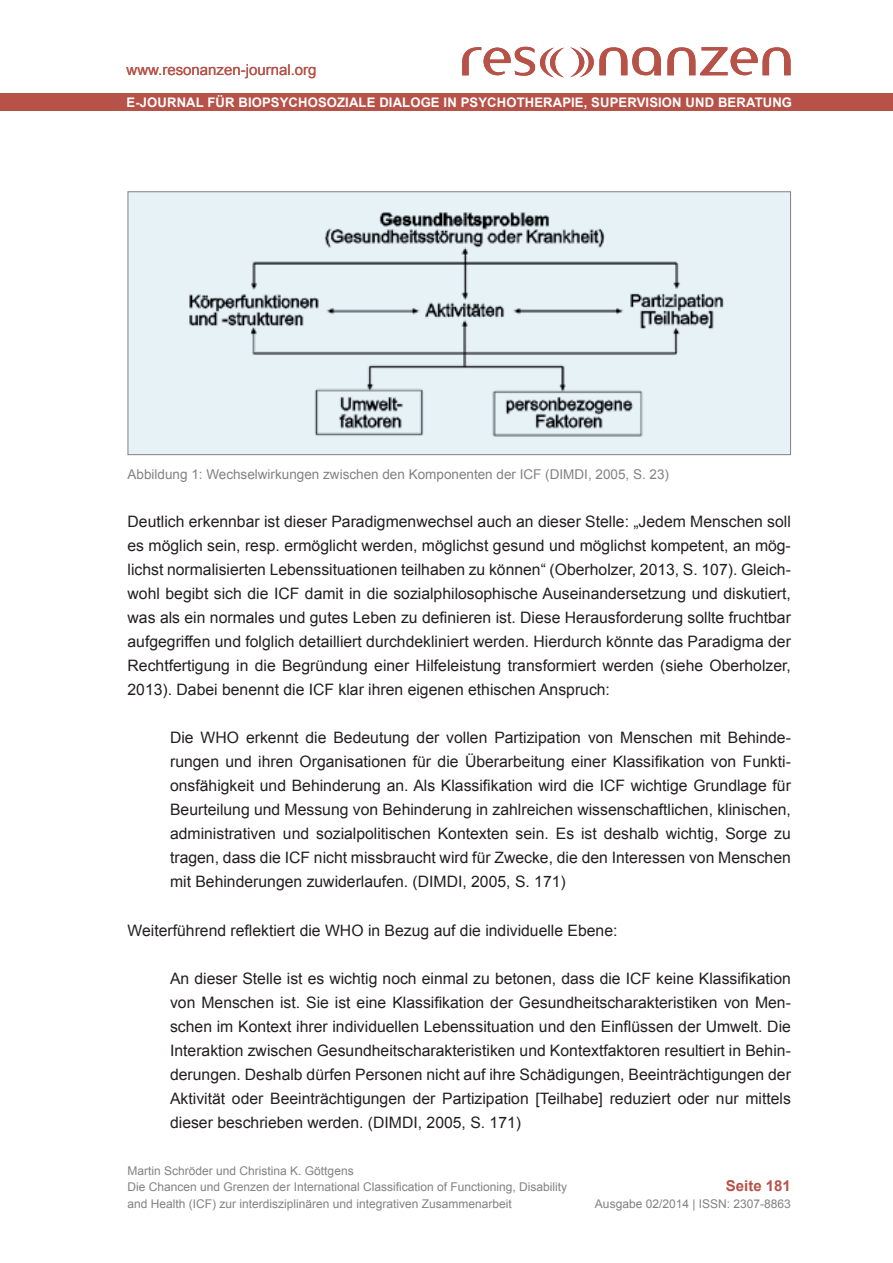
<style>
.page{position:relative;width:893px;height:1263px;background:#fff}
.page>*{position:absolute;margin:0;border:0;box-sizing:border-box;transform-origin:0 0}
.t1{font:15.75px/24px "Arial";color:#231f20;text-align:justify}
.t2{font:15px "Arial";color:#b65248}
.t3{font:700 15px "Arial";color:#b65248}
.t4{font:13.5px "Arial";color:#838283}
.t5{font:700 13.2px "Arial";letter-spacing:.01em;color:#fff}
.t6{font:12px/16.5px "Arial";color:#838283}
</style>
<div class="page">
<div style="left:0;top:94px;width:893px;height:17px;background:#b65248"></div>
<svg style="left:462px;top:47px;width:329px;height:30px"></svg>
<div style="left:128px;top:192px;width:662px;height:263px;background:#e7f2f7"></div>
<img style="left:189px;top:212px;width:535px;height:225px">
<div style="left:128px;top:191px;width:663px;height:264px;border:1px solid #838283"></div>
<p class="t2" style="left:126px;top:60px;width:192px">www.resonanzen-journal.org</p>
<p class="t5" style="left:126px;top:94px;width:667px">E-JOURNAL FÜR BIOPSYCHOSOZIALE DIALOGE IN PSYCHOTHERAPIE, SUPERVISION UND BERATUNG</p>
<p class="t4" style="left:128px;top:466px;width:543px">Abbildung 1: Wechselwirkungen zwischen den Komponenten der ICF (DIMDI, 2005, S. 23)</p>
<p class="t1" style="left:128px;top:510px;width:665px">Deutlich erkennbar ist dieser Paradigmenwechsel auch an dieser Stelle: „Jedem Menschen soll es möglich sein, resp. ermöglicht werden, möglichst gesund und möglichst kompetent, an mög&shy;lichst normalisierten Lebenssituationen teilhaben zu können“ (Oberholzer, 2013, S. 107). Gleich&shy;wohl begibt sich die ICF damit in die sozialphilosophische Auseinandersetzung und diskutiert, was als ein normales und gutes Leben zu definieren ist. Diese Herausforderung sollte fruchtbar aufgegriffen und folglich detailliert durchdekliniert werden. Hierdurch könnte das Paradigma der Rechtfertigung in die Begründung einer Hilfeleistung transformiert werden (siehe Oberholzer, 2013). Dabei benennt die ICF klar ihren eigenen ethischen Anspruch:</p>
<p class="t1" style="left:170px;top:726px;width:622px">Die WHO erkennt die Bedeutung der vollen Partizipation von Menschen mit Behinde&shy;rungen und ihren Organisationen für die Überarbeitung einer Klassifikation von Funkti&shy;onsfähigkeit und Behinderung an. Als Klassifikation wird die ICF wichtige Grundlage für Beurteilung und Messung von Behinderung in zahlreichen wissenschaftlichen, klinischen, administrativen und sozialpolitischen Kontexten sein. Es ist deshalb wichtig, Sorge zu tragen, dass die ICF nicht missbraucht wird für Zwecke, die den Interessen von Menschen mit Behinderungen zuwiderlaufen. (DIMDI, 2005, S. 171)</p>
<p class="t1" style="left:128px;top:918px;width:491px">Weiterführend reflektiert die WHO in Bezug auf die individuelle Ebene:</p>
<p class="t1" style="left:170px;top:966px;width:622px">An dieser Stelle ist es wichtig noch einmal zu betonen, dass die ICF keine Klassifikation von Menschen ist. Sie ist eine Klassifikation der Gesundheitscharakteristiken von Men&shy;schen im Kontext ihrer individuellen Lebenssituation und den Einflüssen der Umwelt. Die Interaktion zwischen Gesundheitscharakteristiken und Kontextfaktoren resultiert in Behin&shy;derungen. Deshalb dürfen Personen nicht auf ihre Schädigungen, Beeinträchtigungen der Aktivität oder Beeinträchtigungen der Partizipation [Teilhabe] reduziert oder nur mittels dieser beschrieben werden. (DIMDI, 2005, S. 171)</p>
<p class="t6" style="left:128px;top:1162px;width:441px">Martin Schröder und Christina K. Göttgens<br>Die Chancen und Grenzen der International Classification of Functioning, Disability and Health (ICF) zur interdisziplinären und integrativen Zusammenarbeit</p>
<p class="t3" style="left:726px;top:1176px;width:67px">SEITE 181</p>
<p class="t6" style="left:595px;top:1195px;width:197px">Ausgabe 02/2014 | ISSN: 2307-8863</p>
</div>
